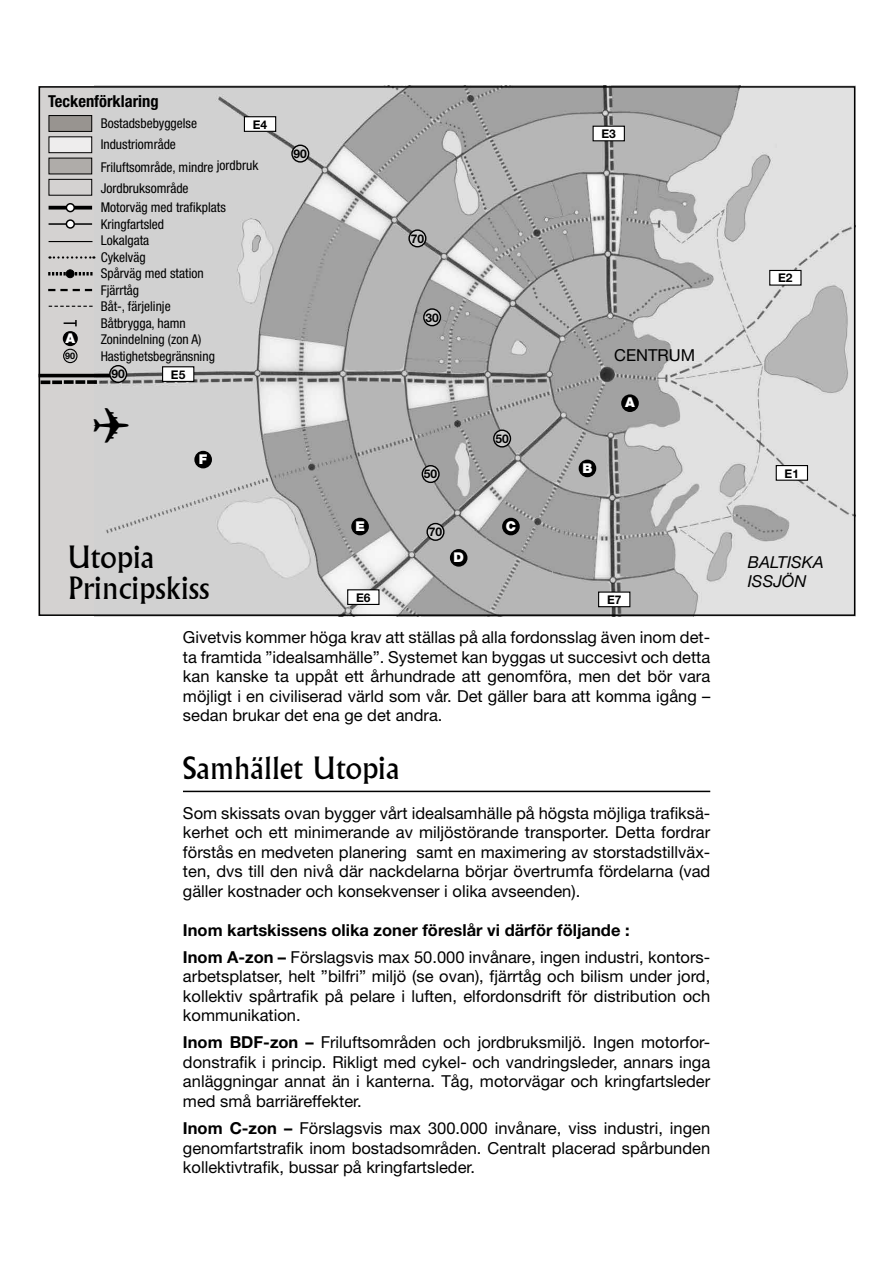
<style>
.page{position:relative;width:893px;height:1263px;background:#fff}
.page>*{position:absolute;margin:0;border:0;box-sizing:border-box;transform-origin:0 0}
.t1{font:30px/31.5px "Albertus";color:#000}
.t2{font:16.5px/19.5px "Helvetica Neue";color:#000;text-align:justify}
.t3{font:700 16.5px/27px "Helvetica Neue";color:#000}
.t4{font:700 condensed 16.5px "Helvetica Neue";color:#000}
.t5{font:italic 16.5px/19.5px "Helvetica Neue";color:#000}
.t6{font:condensed 13.5px/16.5px "Helvetica Neue";color:#000}
.t7{font:900 13.5px "Helvetica Neue";color:#fff}
.t8{font:700 12px "Helvetica Neue";color:#000}
.t9{font:700 9px "Helvetica Neue";color:#000}
.s1{font-weight:400}
.s2{font-weight:700}
</style>
<div class="page">
<div style="left:39px;top:86px;width:131px;height:530px;background:#d4d2d1"></div>
<hr style="left:183px;top:791px;width:527px;height:1px;background:#000">
<img style="left:94px;top:85px;width:761px;height:532px">
<div style="left:49px;top:116px;width:43px;height:15px;background:#989490"></div>
<div style="left:49px;top:115px;width:43px;height:17px;border:1px solid #000"></div>
<div style="left:49px;top:137px;width:43px;height:16px;background:#eeeded"></div>
<div style="left:49px;top:136px;width:43px;height:17px;border:1px solid #000"></div>
<div style="left:49px;top:158px;width:43px;height:16px;background:#afaca9"></div>
<div style="left:49px;top:179px;width:43px;height:17px;border:1px solid #000"></div>
<svg style="left:49px;top:206px;width:43px;height:4px"></svg>
<div style="left:66px;top:204px;width:8px;height:8px;background:#fff;border-radius:50%"></div>
<div style="left:66px;top:203px;width:9px;height:9px;border:2px solid #000;border-radius:50%"></div>
<hr style="left:49px;top:223px;width:43px;height:2px;background:#000">
<div style="left:66px;top:220px;width:8px;height:8px;background:#fff;border-radius:50%"></div>
<div style="left:66px;top:219px;width:9px;height:10px;border:2px solid #000;border-radius:50%"></div>
<hr style="left:49px;top:241px;width:43px;height:1px;background:#000">
<svg style="left:49px;top:256px;width:45px;height:3px"></svg>
<svg style="left:48px;top:272px;width:45px;height:4px"></svg>
<div style="left:66px;top:270px;width:8px;height:8px;background:#000;border-radius:50%"></div>
<div style="left:66px;top:269px;width:8px;height:9px;border:1px solid #000;border-radius:50%"></div>
<svg style="left:48px;top:289px;width:44px;height:2px"></svg>
<svg style="left:49px;top:306px;width:44px;height:1px"></svg>
<svg style="left:64px;top:320px;width:13px;height:6px"></svg>
<div style="left:64px;top:332px;width:13px;height:13px;background:#000;border-radius:50%"></div>
<div style="left:63px;top:331px;width:15px;height:15px;border:2px solid #000;border-radius:50%"></div>
<div style="left:64px;top:349px;width:13px;height:14px;background:#ccc;border-radius:50%"></div>
<div style="left:63px;top:349px;width:15px;height:14px;border:1px solid #000;border-radius:50%"></div>
<hr style="left:39px;top:374px;width:79px;height:3px;background:#000">
<svg style="left:87px;top:380px;width:10px;height:4px"></svg>
<svg style="left:75px;top:380px;width:10px;height:4px"></svg>
<svg style="left:64px;top:380px;width:10px;height:4px"></svg>
<div style="left:622px;top:395px;width:16px;height:16px;background:#000;border-radius:50%"></div>
<div style="left:621px;top:394px;width:18px;height:18px;border:2px solid #000;border-radius:50%"></div>
<div style="left:579px;top:460px;width:16px;height:16px;background:#000;border-radius:50%"></div>
<div style="left:579px;top:460px;width:17px;height:17px;border:2px solid #000;border-radius:50%"></div>
<div style="left:503px;top:519px;width:16px;height:15px;background:#000;border-radius:50%"></div>
<div style="left:502px;top:518px;width:18px;height:17px;border:2px solid #000;border-radius:50%"></div>
<div style="left:451px;top:550px;width:16px;height:16px;background:#000;border-radius:50%"></div>
<div style="left:450px;top:549px;width:17px;height:18px;border:2px solid #000;border-radius:50%"></div>
<div style="left:352px;top:519px;width:16px;height:15px;background:#000;border-radius:50%"></div>
<div style="left:351px;top:518px;width:18px;height:17px;border:2px solid #000;border-radius:50%"></div>
<div style="left:195px;top:452px;width:16px;height:16px;background:#000;border-radius:50%"></div>
<div style="left:194px;top:451px;width:18px;height:17px;border:2px solid #000;border-radius:50%"></div>
<svg style="left:494px;top:430px;width:16px;height:17px"></svg>
<div style="left:493px;top:429px;width:18px;height:19px;border:1px solid #000;border-radius:50%"></div>
<div style="left:427px;top:523px;width:17px;height:17px;background:#ccc;border-radius:50%"></div>
<div style="left:426px;top:523px;width:18px;height:18px;border:1px solid #000;border-radius:50%"></div>
<div style="left:422px;top:466px;width:17px;height:16px;background:#ccc;border-radius:50%"></div>
<div style="left:422px;top:465px;width:18px;height:18px;border:1px solid #000;border-radius:50%"></div>
<div style="left:424px;top:309px;width:16px;height:17px;background:#ccc;border-radius:50%"></div>
<div style="left:423px;top:308px;width:18px;height:18px;border:1px solid #000;border-radius:50%"></div>
<svg style="left:409px;top:230px;width:17px;height:17px"></svg>
<div style="left:408px;top:229px;width:18px;height:18px;border:1px solid #000;border-radius:50%"></div>
<svg style="left:292px;top:145px;width:17px;height:17px"></svg>
<div style="left:291px;top:145px;width:18px;height:18px;border:1px solid #000;border-radius:50%"></div>
<div style="left:110px;top:366px;width:17px;height:16px;background:#ccc;border-radius:50%"></div>
<div style="left:109px;top:365px;width:18px;height:18px;border:1px solid #000;border-radius:50%"></div>
<div style="left:593px;top:126px;width:31px;height:15px;background:#fff"></div>
<div style="left:593px;top:126px;width:32px;height:15px;border:1px solid #000"></div>
<div style="left:244px;top:117px;width:32px;height:14px;background:#fff"></div>
<div style="left:244px;top:116px;width:32px;height:16px;border:1px solid #000"></div>
<div style="left:163px;top:367px;width:31px;height:14px;background:#fff"></div>
<div style="left:162px;top:366px;width:32px;height:16px;border:1px solid #000"></div>
<div style="left:348px;top:590px;width:31px;height:14px;background:#fff"></div>
<div style="left:347px;top:589px;width:32px;height:16px;border:1px solid #000"></div>
<div style="left:770px;top:270px;width:31px;height:15px;background:#fff"></div>
<div style="left:769px;top:270px;width:32px;height:16px;border:1px solid #000"></div>
<div style="left:776px;top:466px;width:31px;height:14px;background:#fff"></div>
<div style="left:776px;top:465px;width:32px;height:16px;border:1px solid #000"></div>
<svg style="left:52px;top:380px;width:10px;height:4px"></svg>
<svg style="left:42px;top:380px;width:8px;height:4px"></svg>
<div style="left:599px;top:592px;width:31px;height:15px;background:#fff"></div>
<div style="left:598px;top:591px;width:32px;height:16px;border:1px solid #000"></div>
<svg style="left:94px;top:408px;width:35px;height:34px"></svg>
<p class="t4" style="left:48px;top:91px;width:112px">Teckenförklaring</p>
<p class="t6" style="left:101px;top:113px;width:98px;line-height:21px">Bostadsbebyggelse<br>Industriområde</p>
<p class="t6" style="left:101px;top:156px;width:159px;line-height:21px">Friluftsområde, mindre jordbruk<br>Jordbruksområde</p>
<p class="t6" style="left:101px;top:199px;width:127px">Motorväg med trafikplats<br>Kringfartsled<br>Lokalgata<br>Cykelväg<br>Spårväg med station<br>Fjärrtåg<br>Båt-, färjelinje<br>Båtbrygga, hamn<br>Zonindelning (zon A)<br>Hastighetsbegränsning</p>
<p class="t8" style="left:253px;top:117px;width:16px">E4</p>
<p class="t7" style="left:65px;top:330px;width:11px">A</p>
<p class="t9" style="left:65px;top:350px;width:12px">90</p>
<p class="t8" style="left:112px;top:367px;width:15px">90</p>
<p class="t8" style="left:171px;top:367px;width:16px">E5</p>
<p class="t8" style="left:294px;top:146px;width:15px">90</p>
<p class="t7" style="left:199px;top:451px;width:10px">F</p>
<h1 class="t1" style="left:68px;top:541px;width:143px">Utopia<br>Principskiss</h1>
<p class="t8" style="left:411px;top:231px;width:15px">70</p>
<p class="t8" style="left:425px;top:310px;width:15px">30</p>
<p class="t7" style="left:355px;top:518px;width:11px">E</p>
<p class="t8" style="left:356px;top:590px;width:16px">E6</p>
<p class="t8" style="left:424px;top:467px;width:15px">50</p>
<p class="t8" style="left:429px;top:525px;width:15px">70</p>
<p class="t7" style="left:453px;top:549px;width:12px">D</p>
<p class="t8" style="left:495px;top:431px;width:15px">50</p>
<p class="t7" style="left:506px;top:518px;width:12px">C</p>
<p class="t8" style="left:601px;top:126px;width:16px">E3</p>
<p class="t7" style="left:582px;top:460px;width:12px">B</p>
<p class="t2" style="left:614px;top:345px;width:82px">CENTRUM</p>
<p class="t7" style="left:625px;top:394px;width:11px">A</p>
<p class="t8" style="left:607px;top:592px;width:16px">E7</p>
<p class="t2" style="left:183px;top:627px;width:529px">Givetvis kommer höga krav att ställas på alla fordonsslag även inom det&shy;ta framtida ”idealsamhälle”. Systemet kan byggas ut succesivt och detta kan kanske ta uppåt ett århundrade att genomföra, men det bör vara möjligt i en civiliserad värld som vår. Det gäller bara att komma igång – sedan brukar det ena ge det andra.</p>
<h1 class="t1" style="left:183px;top:753px;width:218px">Samhället Utopia</h1>
<p class="t2" style="left:183px;top:803px;width:529px">Som skissats ovan bygger vårt idealsamhälle på högsta möjliga trafiksä&shy;kerhet och ett minimerande av miljöstörande transporter. Detta fordrar förstås en medveten planering samt en maximering av storstadstillväx&shy;ten, dvs till den nivå där nackdelarna börjar övertrumfa fördelarna (vad gäller kostnader och konsekvenser i olika avseenden).</p>
<p class="t3" style="left:183px;top:916px;width:529px">Inom kartskissens olika zoner föreslår vi därför följande :<br>Inom A-zon – <span class="s1">Förslagsvis max 50.000 invånare, ingen industri, kontors-</span></p>
<p class="t2" style="left:183px;top:967px;width:529px">arbetsplatser, helt ”bilfri” miljö (se ovan), fjärrtåg och bilism under jord, kollektiv spårtrafik på pelare i luften, elfordonsdrift för distribution och kommunikation.</p>
<p class="t2" style="left:183px;top:1033px;width:529px"><span class="s2">Inom BDF-zon –</span> Friluftsområden och jordbruksmiljö. Ingen motorfor&shy;donstrafik i princip. Rikligt med cykel- och vandringsleder, annars inga anläggningar annat än i kanterna. Tåg, motorvägar och kringfartsleder med små barriäreffekter.</p>
<p class="t2" style="left:183px;top:1118px;width:529px"><span class="s2">Inom C-zon –</span> Förslagsvis max 300.000 invånare, viss industri, ingen genomfartstrafik inom bostadsområden. Centralt placerad spårbunden kollektivtrafik, bussar på kringfartsleder.</p>
<p class="t8" style="left:778px;top:271px;width:16px">E2</p>
<p class="t8" style="left:785px;top:466px;width:16px">E1</p>
<p class="t5" style="left:748px;top:552px;width:78px">BALTISKA<br>ISSJÖN</p>
</div>
